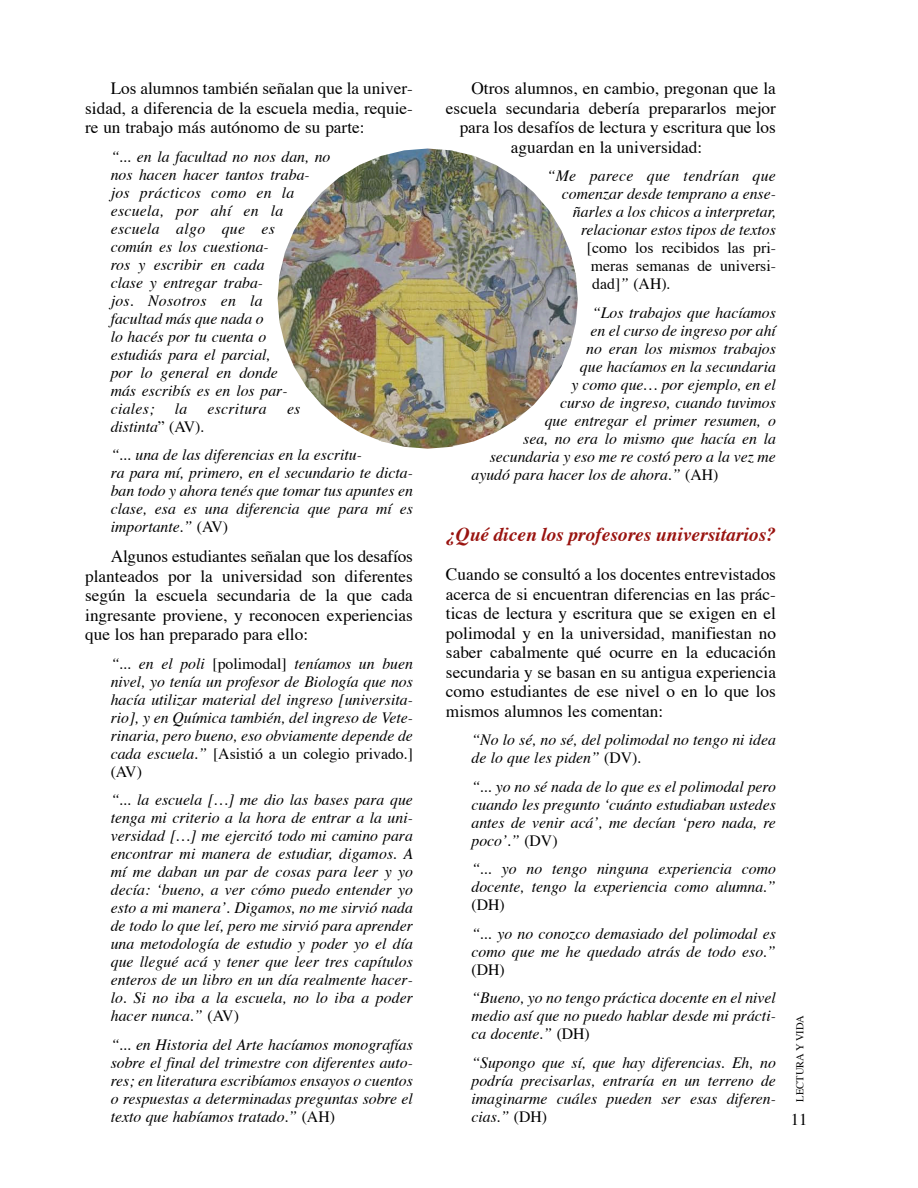
<style>
.page{position:relative;width:918px;height:1188px;background:#fff}
.page>*{position:absolute;margin:0;border:0;box-sizing:border-box;transform-origin:0 0}
.t1{font:italic 700 19.5px "Times";color:#99130f}
.t2{font:17.25px/19.5px "Times";color:#000;text-align:justify}
.t3{font:16.5px "Times";color:#000}
.t4{font:italic 15.75px/18px "Times";color:#000;text-align:justify}
.t5{font:15.75px/18px "Times";color:#000;text-align:justify}
.t6{font:italic 15.75px "Times";letter-spacing:.02em;color:#000}
.t7{font:10.5px "Times";color:#000}
.s1{font-style:normal}
.s2{font-style:italic}
</style>
<div class="page">
<img style="left:278px;top:149px;width:300px;height:300px">
<p class="t2" style="left:85px;top:80px;width:329px;text-indent:26px">Los alumnos también señalan que la univer&shy;sidad, a diferencia de la escuela media, requie&shy;re un trabajo más autónomo de su parte:</p>
<p class="t4" style="left:111px;top:149px;width:221px;text-align:left">“... en la facultad no nos dan, no nos hacen hacer tantos traba&shy;jos prácticos como en la escuela, por ahí en la escuela algo que es<br>común es los cuestiona-<br>ros y escribir en cada<br>clase y entregar traba-<br>jos. Nosotros en la<br>facultad más que nada o<br>lo hacés por tu cuenta o<br>estudiás para el parcial,<br>por lo general en donde<br>más escribís es en los par&shy;ciales;</p>
<p class="t4" style="left:175px;top:401px;width:14px">la</p>
<p class="t6" style="left:207px;top:402px;width:61px">escritura</p>
<p class="t4" style="left:287px;top:401px;width:15px">es</p>
<p class="t4" style="left:111px;top:414px;width:253px;line-height:28.5px">distinta<span class="s1">” (AV).<br></span>“... una de las diferencias en la escritu-</p>
<p class="t4" style="left:111px;top:465px;width:304px">ra para mí, primero, en el secundario te dicta&shy;ban todo y ahora tenés que tomar tus apuntes en clase, esa es una diferencia que para mí es importante.” <span class="s1">(AV)</span></p>
<p class="t2" style="left:85px;top:548px;width:329px;text-indent:26px">Algunos estudiantes señalan que los desafíos planteados por la universidad son diferentes según la escuela secundaria de la que cada ingresante proviene, y reconocen experiencias que los han preparado para ello:</p>
<p class="t4" style="left:111px;top:656px;width:304px">“... en el poli <span class="s1">[polimodal]</span> teníamos un buen nivel, yo tenía un profesor de Biología que nos hacía utilizar material del ingreso [universita&shy;rio], y en Química también, del ingreso de Vete&shy;rinaria, pero bueno, eso obviamente depende de cada escuela.” <span class="s1">[Asistió a un colegio privado.] (AV)</span></p>
<p class="t4" style="left:111px;top:792px;width:304px">“... la escuela […] me dio las bases para que tenga mi criterio a la hora de entrar a la uni&shy;versidad […] me ejercitó todo mi camino para encontrar mi manera de estudiar, digamos. A mí me daban un par de cosas para leer y yo decía: ‘bueno, a ver cómo puedo entender yo esto a mi manera’. Digamos, no me sirvió nada de todo lo que leí, pero me sirvió para aprender una metodología de estudio y poder yo el día que llegué acá y tener que leer tres capítulos enteros de un libro en un día realmente hacer&shy;lo. Si no iba a la escuela, no lo iba a poder hacer nunca.” <span class="s1">(AV)</span></p>
<p class="t4" style="left:111px;top:1037px;width:304px">“... en Historia del Arte hacíamos monografías sobre el final del trimestre con diferentes auto&shy;res; en literatura escribíamos ensayos o cuentos o respuestas a determinadas preguntas sobre el texto que habíamos tratado.” <span class="s1">(AH)</span></p>
<p class="t2" style="left:471px;top:80px;width:306px">Otros alumnos, en cambio, pregonan que la</p>
<p class="t2" style="left:446px;top:100px;width:332px">escuela secundaria debería prepararlos mejor</p>
<p class="t2" style="left:460px;top:119px;width:318px">para los desafíos de lectura y escritura que los</p>
<p class="t2" style="left:511px;top:139px;width:193px">aguardan en la universidad:</p>
<p class="t4" style="left:547px;top:168px;width:231px;text-align:right">“Me parece que tendrían que comenzar desde temprano a ense&shy;ñarles a los chicos a interpretar, relacionar estos tipos de textos</p>
<p class="t5" style="left:587px;top:240px;width:191px">[como los recibidos las pri&shy;meras semanas de universi&shy;dad]<span class="s2">”</span> (AH).</p>
<p class="t4" style="left:592px;top:305px;width:185px">“Los trabajos que hacíamos</p>
<p class="t4" style="left:591px;top:323px;width:187px">en el curso de ingreso por ahí</p>
<p class="t4" style="left:586px;top:341px;width:191px">no eran los mismos trabajos</p>
<p class="t4" style="left:580px;top:359px;width:198px">que hacíamos en la secundaria</p>
<p class="t4" style="left:571px;top:377px;width:206px">y como que… por ejemplo, en el</p>
<p class="t4" style="left:560px;top:395px;width:217px">curso de ingreso, cuando tuvimos</p>
<p class="t4" style="left:545px;top:413px;width:233px">que entregar el primer resumen, o</p>
<p class="t4" style="left:523px;top:431px;width:254px">sea, no era lo mismo que hacía en la</p>
<p class="t4" style="left:490px;top:449px;width:288px">secundaria y eso me re costó pero a la vez me</p>
<p class="t4" style="left:471px;top:467px;width:248px">ayudó para hacer los de ahora.” <span class="s1">(AH)</span></p>
<p class="t1" style="left:446px;top:527px;width:332px">¿Qué dicen los profesores universitarios?</p>
<p class="t2" style="left:446px;top:566px;width:332px">Cuando se consultó a los docentes entrevistados acerca de si encuentran diferencias en las prác&shy;ticas de lectura y escritura que se exigen en el polimodal y en la universidad, manifiestan no saber cabalmente qué ocurre en la educación secundaria y se basan en su antigua experiencia como estudiantes de ese nivel o en lo que los mismos alumnos les comentan:</p>
<p class="t4" style="left:471px;top:732px;width:306px">“No lo sé, no sé, del polimodal no tengo ni idea de lo que les piden” <span class="s1">(DV).</span></p>
<p class="t4" style="left:471px;top:779px;width:306px">“... yo no sé nada de lo que es el polimodal pero cuando les pregunto ‘cuánto estudiaban ustedes antes de venir acá’, me decían ‘pero nada, re poco’.” <span class="s1">(DV)</span></p>
<p class="t4" style="left:471px;top:861px;width:306px">“... yo no tengo ninguna experiencia como docente, tengo la experiencia como alumna.”</p>
<p class="t5" style="left:471px;top:897px;width:35px">(DH)</p>
<p class="t4" style="left:471px;top:926px;width:306px">“... yo no conozco demasiado del polimodal es como que me he quedado atrás de todo eso.”</p>
<p class="t5" style="left:471px;top:962px;width:35px">(DH)</p>
<p class="t4" style="left:471px;top:990px;width:306px">“Bueno, yo no tengo práctica docente en el nivel medio así que no puedo hablar desde mi prácti&shy;ca docente.” <span class="s1">(DH)</span></p>
<p class="t4" style="left:471px;top:1055px;width:306px">“Supongo que sí, que hay diferencias. Eh, no podría precisarlas, entraría en un terreno de imaginarme cuáles pueden ser esas diferen&shy;cias.” <span class="s1">(DH)</span></p>
<p class="t7" style="left:796px;top:1102px;width:88px;rotate:-90deg">LECTURA Y VIDA</p>
<p class="t3" style="left:791px;top:1112px;width:18px">11</p>
</div>
